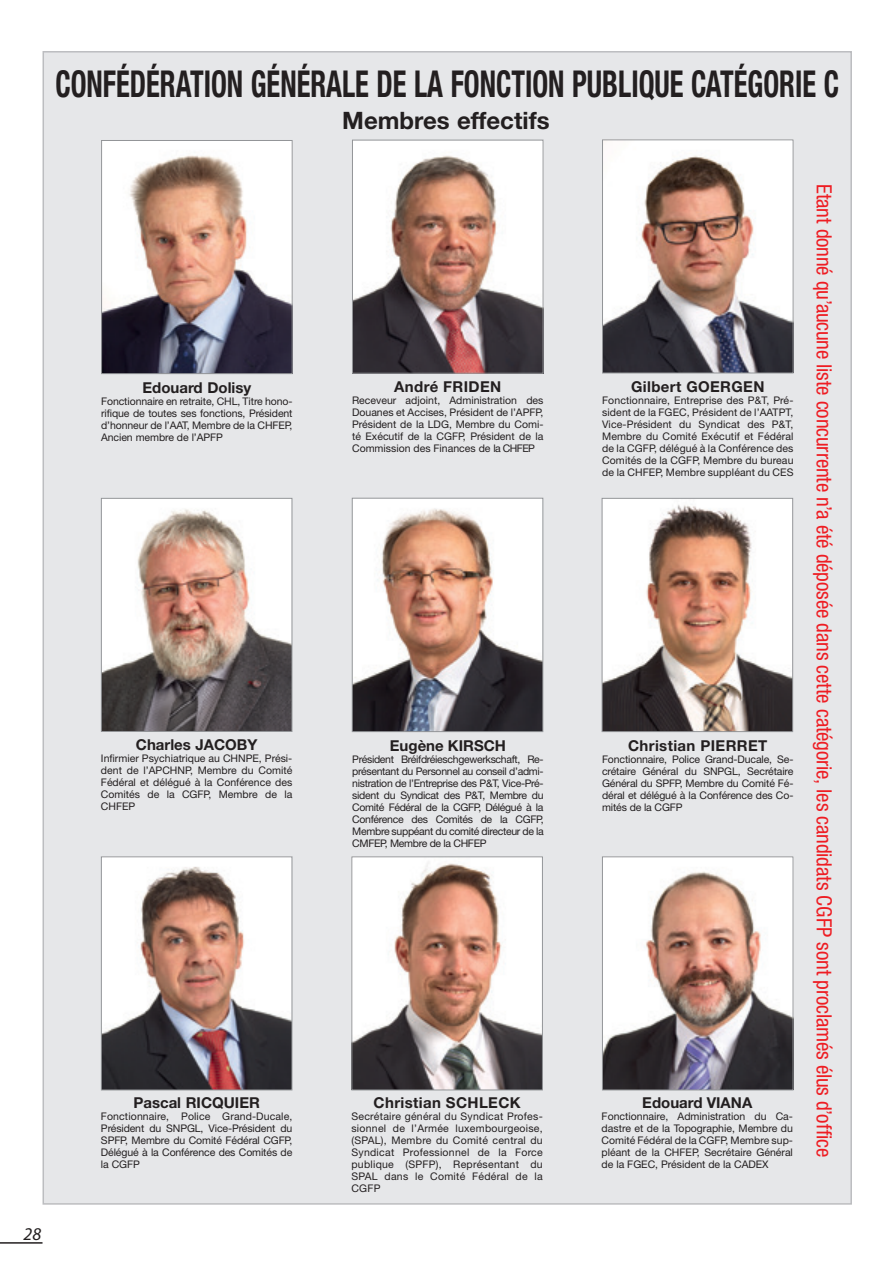
<style>
.page{position:relative;width:893px;height:1263px;background:#fff}
.page>*{position:absolute;margin:0;border:0;box-sizing:border-box;transform-origin:0 0}
.t1{font:700 condensed 37.05px "Helvetica Neue LT Std";color:#231f20;scale:.77 1}
.t2{font:700 24px "Helvetica Neue LT Std";color:#231f20}
.t3{font:condensed 21px "Helvetica Neue LT Std";letter-spacing:-.005em;color:#ee1d23}
.t4{font:italic 18px "Myriad Pro";color:#231f20}
.text{font:700 15px "Helvetica Neue LT Std";color:#231f20}
.text-2{font:700 15px "Helvetica Neue LT Std";letter-spacing:.025em;color:#231f20}
.text-3{font:10.5px/12px "Helvetica Neue LT Std";color:#231f20;text-align:justify}
</style>
<div class="page">
<div style="left:43px;top:51px;width:809px;height:1154px;background:#e6e7e9;border:2px solid #bcbdc0"></div>
<hr style="left:0;top:1242px;width:43px;height:2px;background:#231f20">
<img style="left:103px;top:858px;width:187px;height:230px">
<div style="left:101px;top:856px;width:191px;height:234px;border:1px solid #939598"></div>
<img style="left:604px;top:858px;width:187px;height:230px">
<div style="left:602px;top:856px;width:191px;height:234px;border:1px solid #939598"></div>
<img style="left:353px;top:858px;width:188px;height:230px">
<div style="left:351px;top:856px;width:192px;height:234px;border:1px solid #939598"></div>
<img style="left:354px;top:142px;width:187px;height:230px">
<div style="left:352px;top:140px;width:191px;height:234px;border:1px solid #939598"></div>
<img style="left:103px;top:142px;width:188px;height:230px">
<div style="left:101px;top:140px;width:192px;height:234px;border:1px solid #939598"></div>
<img style="left:604px;top:141px;width:187px;height:230px">
<div style="left:602px;top:139px;width:191px;height:234px;border:1px solid #939598"></div>
<img style="left:354px;top:500px;width:187px;height:230px">
<div style="left:352px;top:498px;width:191px;height:234px;border:1px solid #939598"></div>
<img style="left:103px;top:500px;width:187px;height:230px">
<div style="left:101px;top:498px;width:191px;height:234px;border:1px solid #939598"></div>
<img style="left:604px;top:500px;width:187px;height:230px">
<div style="left:602px;top:498px;width:191px;height:234px;border:1px solid #939598"></div>
<p class="t1" style="left:55px;top:61px;width:1019px">CONFÉDÉRATION GÉNÉRALE DE LA FONCTION PUBLIQUE CATÉGORIE C</p>
<p class="t2" style="left:342px;top:106px;width:209px">Membres effectifs</p>
<p class="t4" style="left:24px;top:1222px;width:19px">28</p>
<p class="text" style="left:143px;top:378px;width:110px">Edouard Dolisy</p>
<p class="text-3" style="left:101px;top:395px;width:193px">Fonctionnaire en retraite, CHL, Titre hono&shy;rifique de toutes ses fonctions, Président d’honneur de l’AAT, Membre de la CHFEP, Ancien membre de l’APFP</p>
<p class="text" style="left:136px;top:736px;width:123px">Charles JACOBY</p>
<p class="text-3" style="left:101px;top:752px;width:193px">Infirmier Psychiatrique au CHNPE, Prési&shy;dent de l’APCHNP, Membre du Comité Fédéral et délégué à la Conférence des Comités de la CGFP, Membre de la CHFEP</p>
<p class="text" style="left:133px;top:1093px;width:128px">Pascal RICQUIER</p>
<p class="text-3" style="left:101px;top:1110px;width:193px">Fonctionnaire, Police Grand-Ducale, Président du SNPGL, Vice-Président du SPFP, Membre du Comité Fédéral CGFP, Délégué à la Conférence des Comités de la CGFP</p>
<p class="text-2" style="left:394px;top:378px;width:108px">André FRIDEN</p>
<p class="text-3" style="left:352px;top:394px;width:193px">Receveur adjoint, Administration des Douanes et Accises, Président de l’APFP, Président de la LDG, Membre du Comi&shy;té Exécutif de la CGFP, Président de la Commission des Finances de la CHFEP</p>
<p class="text" style="left:390px;top:736px;width:118px">Eugène KIRSCH</p>
<p class="text-3" style="left:352px;top:753px;width:193px">Président Bréifdréieschgewerkschaft, Re&shy;présentant du Personnel au conseil d’admi&shy;nistration de l’Entreprise des P&amp;T, Vice-Pré&shy;sident du Syndicat des P&amp;T, Membre du Comité Fédéral de la CGFP, Délégué à la Conférence des Comités de la CGFP, Membre suppéant du comité directeur de la CMFEP, Membre de la CHFEP</p>
<p class="text-2" style="left:374px;top:1093px;width:149px">Christian SCHLECK</p>
<p class="text-3" style="left:351px;top:1110px;width:193px">Secrétaire général du Syndicat Profes&shy;sionnel de l’Armée luxembourgeoise, (SPAL), Membre du Comité central du Syndicat Professionnel de la Force publique (SPFP), Représentant du SPAL dans le Comité Fédéral de la CGFP</p>
<p class="text-2" style="left:631px;top:377px;width:135px">Gilbert GOERGEN</p>
<p class="text-3" style="left:602px;top:394px;width:193px">Fonctionnaire, Entreprise des P&amp;T, Pré&shy;sident de la FGEC, Président de l’AATPT, Vice-Président du Syndicat des P&amp;T, Membre du Comité Exécutif et Fédéral de la CGFP, délégué à la Conférence des Comités de la CGFP, Membre du bureau de la CHFEP, Membre suppléant du CES</p>
<p class="text-2" style="left:628px;top:736px;width:141px">Christian PIERRET</p>
<p class="text-3" style="left:602px;top:753px;width:193px">Fonctionnaire, Police Grand-Ducale, Se&shy;crétaire Général du SNPGL, Secrétaire Général du SPFP, Membre du Comité Fé&shy;déral et délégué à la Conférence des Co&shy;mités de la CGFP</p>
<p class="text" style="left:642px;top:1093px;width:111px">Edouard VIANA</p>
<p class="text-3" style="left:602px;top:1110px;width:193px">Fonctionnaire, Administration du Ca&shy;dastre et de la Topographie, Membre du Comité Fédéral de la CGFP, Membre sup&shy;pléant de la CHFEP, Secrétaire Général de la FGEC, Président de la CADEX</p>
<p class="t3" style="left:836px;top:184px;width:974px;rotate:90deg">Etant donné qu’aucune liste concurrente n’a été déposée dans cette catégorie, les candidats CGFP sont proclamés élus d’office</p>
</div>
